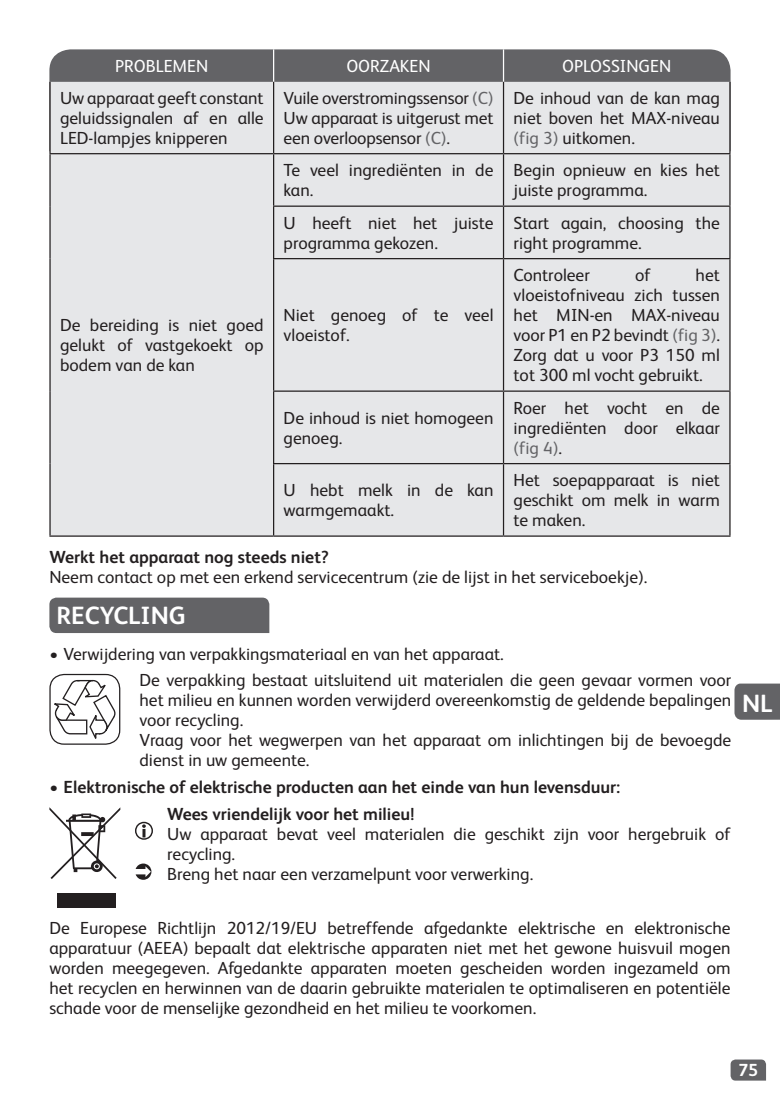
<style>
.page{position:relative;width:780px;height:1106px;background:#fff}
.page>*{position:absolute;margin:0;border:0;box-sizing:border-box;transform-origin:0 0}
.t1{font:700 25px "FS Albert";color:#fff}
.t2{font:17.5px/20px "FS Albert";color:#231f20}
.t3{font:700 17.5px "FS Albert";color:#231f20}
.t4{font:17.5px "FS Albert";color:#fff}
.t5{font:700 17.5px "FS Albert";color:#fff}
.s1{color:#636366}
.s2{font-weight:400}
</style>
<div class="page">
<svg style="left:730px;top:1059px;width:35px;height:21px"></svg>
<svg style="left:734px;top:683px;width:45px;height:37px;background:#69696c"></svg>
<svg style="left:49px;top:49px;width:681px;height:33px;background:#666669"></svg>
<div style="left:51px;top:82px;width:677px;height:453px;background:#e6e7e9"></div>
<hr style="left:273px;top:49px;width:1px;height:33px;background:#fff">
<hr style="left:502px;top:49px;width:2px;height:33px;background:#fff">
<hr style="left:49px;top:82px;width:2px;height:71px;background:#231f20">
<hr style="left:273px;top:82px;width:1px;height:71px;background:#231f20">
<hr style="left:502px;top:82px;width:2px;height:71px;background:#231f20">
<hr style="left:728px;top:82px;width:2px;height:71px;background:#231f20">
<hr style="left:49px;top:153px;width:224px;height:1px;background:#231f20">
<hr style="left:49px;top:154px;width:2px;height:52px;background:#231f20">
<hr style="left:273px;top:153px;width:230px;height:1px;background:#231f20">
<hr style="left:273px;top:154px;width:1px;height:51px;background:#231f20">
<hr style="left:503px;top:153px;width:227px;height:1px;background:#231f20">
<hr style="left:502px;top:154px;width:2px;height:51px;background:#231f20">
<hr style="left:728px;top:154px;width:2px;height:51px;background:#231f20">
<hr style="left:49px;top:206px;width:2px;height:53px;background:#231f20">
<hr style="left:273px;top:205px;width:230px;height:2px;background:#231f20">
<hr style="left:273px;top:207px;width:1px;height:51px;background:#231f20">
<hr style="left:503px;top:205px;width:227px;height:2px;background:#231f20">
<hr style="left:502px;top:207px;width:2px;height:51px;background:#231f20">
<hr style="left:728px;top:207px;width:2px;height:51px;background:#231f20">
<hr style="left:49px;top:259px;width:2px;height:132px;background:#231f20">
<hr style="left:273px;top:258px;width:230px;height:1px;background:#231f20">
<hr style="left:273px;top:259px;width:1px;height:131px;background:#231f20">
<hr style="left:503px;top:258px;width:227px;height:1px;background:#231f20">
<hr style="left:502px;top:259px;width:2px;height:131px;background:#231f20">
<hr style="left:728px;top:259px;width:2px;height:131px;background:#231f20">
<hr style="left:49px;top:391px;width:2px;height:72px;background:#231f20">
<hr style="left:273px;top:390px;width:230px;height:2px;background:#231f20">
<hr style="left:273px;top:392px;width:1px;height:71px;background:#231f20">
<hr style="left:503px;top:390px;width:227px;height:2px;background:#231f20">
<hr style="left:502px;top:392px;width:2px;height:71px;background:#231f20">
<hr style="left:728px;top:392px;width:2px;height:71px;background:#231f20">
<hr style="left:49px;top:463px;width:2px;height:72px;background:#231f20">
<hr style="left:273px;top:463px;width:230px;height:1px;background:#231f20">
<hr style="left:273px;top:464px;width:1px;height:71px;background:#231f20">
<hr style="left:503px;top:463px;width:227px;height:1px;background:#231f20">
<hr style="left:502px;top:464px;width:2px;height:71px;background:#231f20">
<hr style="left:728px;top:464px;width:2px;height:71px;background:#231f20">
<hr style="left:49px;top:535px;width:224px;height:2px;background:#231f20">
<hr style="left:273px;top:535px;width:230px;height:2px;background:#231f20">
<hr style="left:503px;top:535px;width:227px;height:2px;background:#231f20">
<div style="left:49px;top:597px;width:220px;height:36px;background:#636366"></div>
<svg style="left:54px;top:680px;width:61px;height:58px"></svg>
<div style="left:49px;top:674px;width:71px;height:71px;border:1px solid #231f20;border-radius:14px"></div>
<svg style="left:135px;top:822px;width:18px;height:17px"></svg>
<svg style="left:135px;top:863px;width:16px;height:17px"></svg>
<div style="left:57px;top:893px;width:59px;height:15px;background:#231f20"></div>
<svg style="left:49px;top:807px;width:71px;height:72px"></svg>
<p class="t4" style="left:115px;top:56px;width:95px">PROBLEMEN</p>
<p class="t4" style="left:346px;top:56px;width:86px">OORZAKEN</p>
<p class="t4" style="left:562px;top:56px;width:110px">OPLOSSINGEN</p>
<p class="t2" style="left:60px;top:88px;width:205px;text-align:justify">Uw apparaat geeft constant geluidssignalen af en alle LED-lampjes knipperen</p>
<p class="t2" style="left:283px;top:88px;width:211px;text-align:justify">Vuile overstromingssensor <span class="s1">(C)<br></span>Uw apparaat is uitgerust met een overloopsensor <span class="s1">(C)</span>.</p>
<p class="t2" style="left:513px;top:88px;width:208px;text-align:justify">De inhoud van de kan mag niet boven het MAX-niveau <span class="s1">(fig 3)</span> uitkomen.</p>
<p class="t2" style="left:60px;top:315px;width:205px;text-align:justify">De bereiding is niet goed gelukt of vastgekoekt op bodem van de kan</p>
<p class="t2" style="left:283px;top:160px;width:211px">Te veel ingrediënten in de kan.</p>
<p class="t2" style="left:513px;top:160px;width:208px">Begin opnieuw en kies het juiste programma.</p>
<p class="t2" style="left:283px;top:213px;width:211px">U heeft niet het juiste programma gekozen.</p>
<p class="t2" style="left:513px;top:213px;width:208px">Start again, choosing the right programme.</p>
<p class="t2" style="left:283px;top:305px;width:211px">Niet genoeg of te veel vloeistof.</p>
<p class="t2" style="left:513px;top:265px;width:78px">Controleer</p>
<p class="t2" style="left:634px;top:265px;width:17px">of</p>
<p class="t2" style="left:513px;top:265px;width:208px;text-align:justify;text-indent:182px">het vloeistofniveau zich tussen het MIN-en MAX-niveau voor P1 en P2 bevindt <span class="s1">(fig 3)</span>.<br>Zorg dat u voor P3 150 ml tot 300 ml vocht gebruikt.</p>
<p class="t2" style="left:283px;top:407px;width:211px">De inhoud is niet homogeen genoeg.</p>
<p class="t2" style="left:513px;top:397px;width:208px;text-align:justify">Roer het vocht en de ingrediënten door elkaar <span class="s1">(fig 4)</span>.</p>
<p class="t2" style="left:283px;top:480px;width:211px">U hebt melk in de kan warmgemaakt.</p>
<p class="t2" style="left:513px;top:470px;width:208px;text-align:justify">Het soepapparaat is niet geschikt om melk in warm te maken.</p>
<p class="t3" style="left:49px;top:545px;width:280px">Werkt het apparaat nog steeds niet?</p>
<p class="t2" style="left:49px;top:567px;width:599px">Neem contact op met een erkend servicecentrum (zie de lijst in het serviceboekje).</p>
<h1 class="t1" style="left:56px;top:598px;width:131px">RECYCLING</h1>
<p class="t2" style="left:49px;top:643px;width:455px">• Verwijdering van verpakkingsmateriaal en van het apparaat.</p>
<p class="t2" style="left:139px;top:670px;width:593px">De verpakking bestaat uitsluitend uit materialen die geen gevaar vormen voor het milieu en kunnen worden verwijderd overeenkomstig de geldende bepalingen voor recycling.<br>Vraag voor het wegwerpen van het apparaat om inlichtingen bij de bevoegde dienst in uw gemeente.</p>
<p class="t3" style="left:167px;top:802px;width:248px">Wees vriendelijk voor het milieu!</p>
<p class="t2" style="left:167px;top:823px;width:564px">Uw apparaat bevat veel materialen die geschikt zijn voor hergebruik of recycling.<br>Breng het naar een verzamelpunt voor verwerking.</p>
<p class="t3" style="left:49px;top:775px;width:572px"><span class="s2">•</span> Elektronische of elektrische producten aan het einde van hun levensduur:</p>
<h1 class="t1" style="left:741px;top:686px;width:32px">NL</h1>
<p class="t2" style="left:49px;top:918px;width:682px;text-align:justify">De Europese Richtlijn 2012/19/EU betreffende afgedankte elektrische en elektronische apparatuur (AEEA) bepaalt dat elektrische apparaten niet met het gewone huisvuil mogen worden meegegeven. Afgedankte apparaten moeten gescheiden worden ingezameld om het recyclen en herwinnen van de daarin gebruikte materialen te optimaliseren en potentiële schade voor de menselijke gezondheid en het milieu te voorkomen.</p>
<p class="t5" style="left:738px;top:1058px;width:21px">75</p>
</div>
